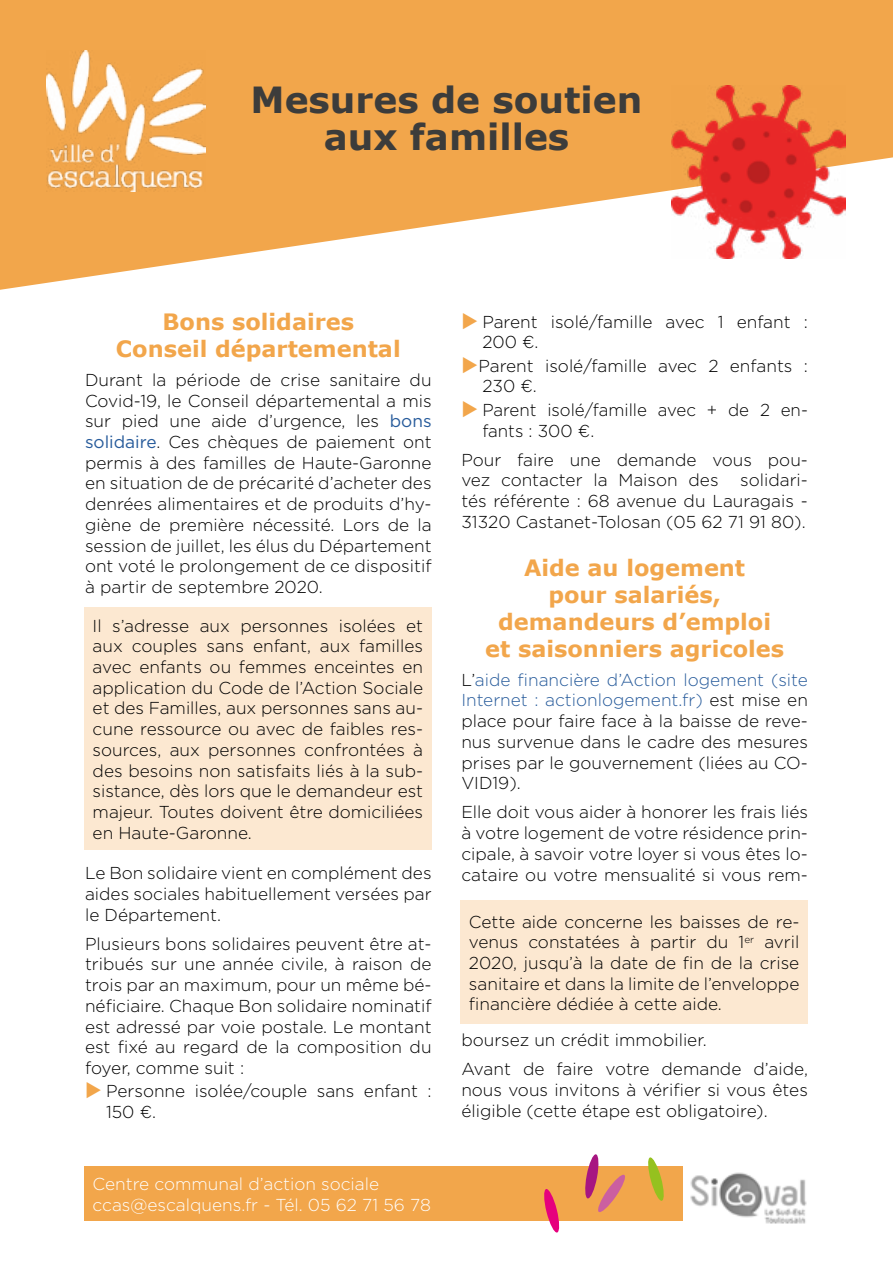
<style>
.page{position:relative;width:893px;height:1263px;background:#fff}
.page>*{position:absolute;margin:0;border:0;box-sizing:border-box;transform-origin:0 0}
.t1{font:700 36px/37.5px "Verdana";color:#3c3c3b;text-align:center}
.Grand_titre{font:700 22.5px/27px "Verdana";color:#f2a64b;text-align:center}
.Puces{font:300 17.25px/20.7px "Gotham";color:#000;text-align:justify}
.t2{font:300 17.25px/20.7px "Gotham";color:#fff}
.s1{font-weight:400;color:#275b9b}
.s2{color:#f2a64b}
.s3{color:#275b9b}
</style>
<div class="page">
<div style="left:84px;top:1166px;width:726px;height:55px;background:#f2a64b"></div>
<img style="left:683px;top:1166px;width:127px;height:58px">
<svg style="left:544px;top:1189px;width:16px;height:44px"></svg>
<svg style="left:585px;top:1154px;width:40px;height:58px"></svg>
<svg style="left:648px;top:1157px;width:16px;height:44px"></svg>
<div style="left:84px;top:607px;width:348px;height:242px;background:#fce8d1"></div>
<div style="left:460px;top:900px;width:348px;height:124px;background:#fce8d1"></div>
<svg style="left:0;top:0;width:893px;height:290px;fill:#f2a64b"></svg>
<img style="left:47px;top:51px;width:159px;height:140px">
<img style="left:672px;top:85px;width:174px;height:174px">
<p class="t1" style="left:251px;top:80px;width:393px">Mesures de soutien aux familles</p>
<p class="Grand_titre" style="left:162px;top:308px;width:193px">Bons solidaires</p>
<p class="Grand_titre" style="left:116px;top:335px;width:286px">Conseil départemental</p>
<p class="Puces" style="left:85px;top:369px;width:348px">Durant la période de crise sanitaire du Covid-19, le Conseil départemental a mis sur pied une aide d’urgence, les <span class="s1">bons solidaire</span>. Ces chèques de paiement ont permis à des familles de Haute-Garonne en situation de de précarité d’acheter des denrées alimentaires et de produits d’hy&shy;giène de première nécessité. Lors de la session de juillet, les élus du Département ont voté le prolongement de ce dispositif à partir de septembre 2020.</p>
<p class="Puces" style="left:93px;top:615px;width:332px">Il s’adresse aux personnes isolées et aux couples sans enfant, aux familles avec enfants ou femmes enceintes en application du Code de l’Action Sociale et des Familles, aux personnes sans au&shy;cune ressource ou avec de faibles res&shy;sources, aux personnes confrontées à des besoins non satisfaits liés à la sub&shy;sistance, dès lors que le demandeur est majeur. Toutes doivent être domiciliées en Haute-Garonne.</p>
<p class="Puces" style="left:85px;top:862px;width:348px">Le Bon solidaire vient en complément des aides sociales habituellement versées par le Département.</p>
<p class="Puces" style="left:85px;top:933px;width:348px">Plusieurs bons solidaires peuvent être at&shy;tribués sur une année civile, à raison de trois par an maximum, pour un même bé&shy;néficiaire. Chaque Bon solidaire nominatif est adressé par voie postale. Le montant est fixé au regard de la composition du foyer, comme suit :</p>
<p class="Puces" style="left:106px;top:1080px;width:327px;text-indent:-21px"><span class="s2">◆</span> Personne isolée/couple sans enfant :<br>150 €.</p>
<p class="t2" style="left:93px;top:1173px;width:340px">Centre communal d’action sociale ccas@escalquens.fr - Tél. 05 62 71 56 78</p>
<p class="Puces" style="left:482px;top:311px;width:327px;text-indent:-21px"><span class="s2">◆</span> Parent isolé/famille avec 1 enfant :<br>200 €.</p>
<p class="Puces" style="left:482px;top:355px;width:327px;text-indent:-21px"><span class="s2">◆</span>Parent isolé/famille avec 2 enfants :<br>230 €.</p>
<p class="Puces" style="left:482px;top:399px;width:327px;text-indent:-21px"><span class="s2">◆</span> Parent isolé/famille avec + de 2 en&shy;fants : 300 €.</p>
<p class="Puces" style="left:461px;top:449px;width:348px">Pour faire une demande vous pou&shy;vez contacter la Maison des</p>
<p class="Puces" style="left:461px;top:469px;width:348px;text-indent:279px">solidari&shy;tés référente : 68 avenue du Lauragais - 31320 Castanet-Tolosan (05 62 71 91 80).</p>
<p class="Grand_titre" style="left:485px;top:553px;width:300px">Aide au logement<br>pour salariés, demandeurs d’emploi et saisonniers agricoles</p>
<p class="Puces" style="left:461px;top:669px;width:348px">L’<span class="s3">aide financière d’Action logement (site Internet : actionlogement.fr)</span> est mise en place pour faire face à la baisse de reve&shy;nus survenue dans le cadre des mesures prises par le gouvernement (liées au CO-VID19).</p>
<p class="Puces" style="left:461px;top:801px;width:348px">Elle doit vous aider à honorer les frais liés à votre logement de votre résidence prin&shy;cipale, à savoir votre loyer si vous êtes lo&shy;cataire ou votre mensualité si vous rem-</p>
<p class="Puces" style="left:469px;top:911px;width:332px">Cette aide concerne les baisses de re&shy;venus constatées à partir du 1<sup>er</sup> avril 2020, jusqu’à la date de fin de la crise sanitaire et dans la limite de l’enveloppe financière dédiée à cette aide.</p>
<p class="Puces" style="left:461px;top:1029px;width:247px">boursez un crédit immobilier.</p>
<p class="Puces" style="left:461px;top:1058px;width:348px">Avant de faire votre demande d’aide, nous vous invitons à vérifier si vous êtes éligible (cette étape est obligatoire).</p>
</div>
